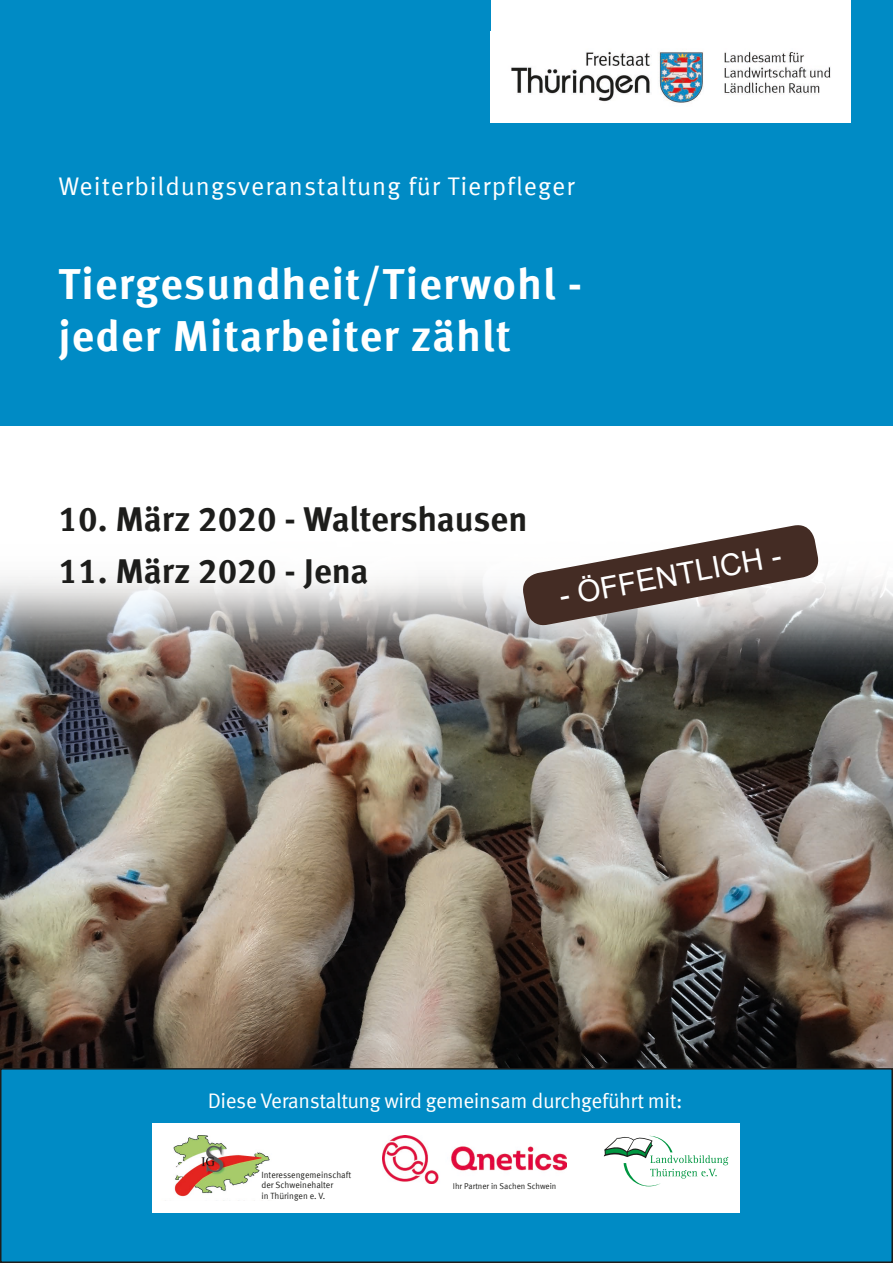
<style>
.page{position:relative;width:893px;height:1263px;background:#fff}
.page>*{position:absolute;margin:0;border:0;box-sizing:border-box;transform-origin:0 0}
.t1{font:700 43.5px/52.2px "Meta Offc Pro";letter-spacing:.03em;color:#fff}
.t2{font:700 34.5px "Meta Offc Pro";color:#1d1d1b}
.t3{font:30px "Arial";color:#fff}
.t4{font:25.5px "Meta Offc Pro Norm";letter-spacing:.04em;color:#fff}
.t5{font:21px "Meta Offc Pro Norm";letter-spacing:-.02em;color:#fff}
.t6{font:9px/10.8px "Meta Offc Pro Norm";color:#1d1d1b;scale:.96 1}
.t7{font:8.4px "Meta Offc Pro Norm";color:#1d1d1b;scale:.96 1}
</style>
<div class="page">
<img style="left:1px;top:577px;width:892px;height:491px">
<div style="left:0;top:0;width:893px;height:425px;background:#008bc5"></div>
<div style="left:1px;top:1069px;width:891px;height:193px;background:#008bc5"></div>
<div style="left:0;top:1068px;width:893px;height:195px;border:2px solid #1d1d1b"></div>
<div style="left:491px;top:0;width:359px;height:122px;background:#fff"></div>
<img style="left:511px;top:51px;width:320px;height:52px">
<div style="left:153px;top:1123px;width:587px;height:89px;background:#fff"></div>
<img style="left:173px;top:1135px;width:97px;height:62px">
<img style="left:383px;top:1135px;width:183px;height:48px">
<svg style="left:520px;top:525px;width:301px;height:103px"></svg>
<svg style="left:604px;top:1136px;width:124px;height:50px"></svg>
<h3 class="t4" style="left:58px;top:167px;width:518px">Weiterbildungsveranstaltung für Tierpfleger</h3>
<h1 class="t1" style="left:58px;top:255px;width:525px">Tiergesundheit/Tierwohl - jeder Mitarbeiter zählt</h1>
<h2 class="t2" style="left:58px;top:492px;width:471px">10. März 2020 - Waltershausen</h2>
<h2 class="t2" style="left:58px;top:544px;width:312px">11. März 2020 - Jena</h2>
<h3 class="t3" style="left:556px;top:575px;width:226px;rotate:-10deg">- ÖFFENTLICH -</h3>
<h3 class="t5" style="left:208px;top:1085px;width:476px">Diese Veranstaltung wird gemeinsam durchgeführt mit:</h3>
<p class="t6" style="left:261px;top:1168px;width:95px">Interessengemeinschaft der Schweinehalter<br>in Thüringen e. V.</p>
<p class="t7" style="left:453px;top:1180px;width:109px">Ihr Partner in Sachen Schwein</p>
</div>
